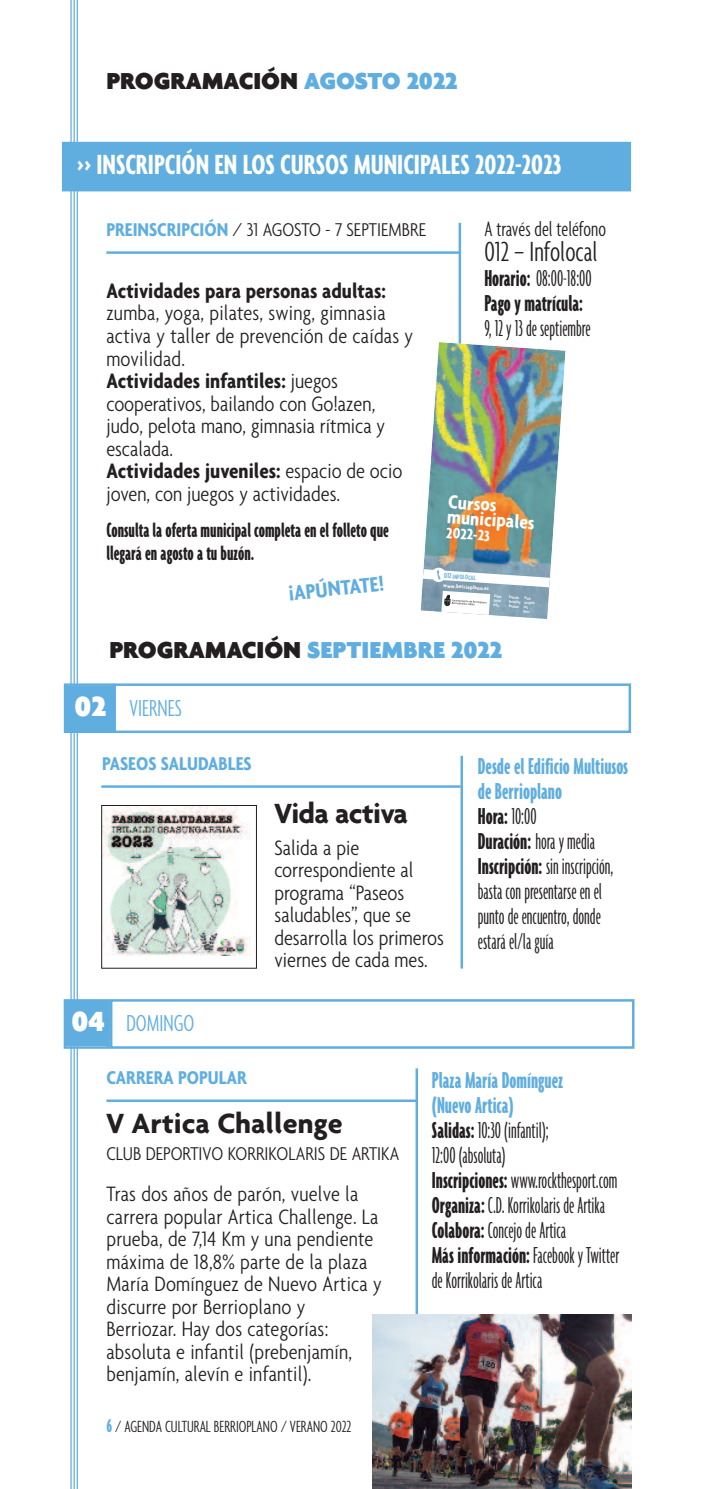
<style>
.page{position:relative;width:702px;height:1489px;background:#fff}
.page>*{position:absolute;margin:0;border:0;box-sizing:border-box;transform-origin:0 0}
.t1{font:700 extra-condensed 30px "Agenda";color:#fff}
.t2{font:700 30px "Agenda";color:#231f20}
.t3{font:300 extra-condensed 30px "Agenda";color:#231f20}
.t4{font:700 30px "Agenda";letter-spacing:-.02em;color:#231f20}
.t5{font:300 ultra-condensed 25px/25px "Agenda";color:#231f20}
.t6{font:700 ultra-condensed 25px/25px "Agenda";color:#231f20}
.t7{font:900 25px "Agenda";color:#60aee0}
.t8{font:900 25px "Agenda";color:#231f20}
.t9{font:300 extra-condensed 25px "Agenda";color:#60aee0}
.t10{font:300 condensed 22.5px/22.5px "Agenda";letter-spacing:.01em;color:#231f20}
.t11{font:700 ultra-condensed 22.5px/22.5px "Agenda";color:#231f20}
.t12{font:700 condensed 22.5px "Agenda";color:#231f20}
.t13{font:300 extra-condensed 22.5px "Agenda";color:#231f20}
.t14{font:700 condensed 22.5px "Agenda";color:#60aee0}
.t15{font:700 condensed 20.5px/14.8px "Agenda";color:#fff}
.t16{font:300 condensed 20px "Agenda";color:#231f20}
.t17{font:700 condensed 20px "Agenda";color:#60aee0}
.t18{font:300 extra-condensed 17.5px "Agenda";color:#231f20}
.t19{font:700 condensed 16px "Agenda";color:#fff}
.t20{font:700 extra-condensed 7px "Agenda";color:#71b3df}
.t21{font:700 condensed 5.75px "Agenda";color:#fff}
.t22{font:500 ultra-condensed 4.75px/4.5px "Agenda";color:#fff}
.s1{color:#60aee0}
.s2{font-weight:700;color:#60aee0}
.s3{font-weight:700}
.s4{font-weight:300}
.s5{font-size:8px}
.s6{color:#231f20}
.s7{font-weight:900;font-stretch:normal;font-size:30px;color:#fff}
.s8{font-weight:700;font-stretch:ultra-condensed;font-size:20px;color:#60aee0}
</style>
<div class="page">
<hr style="left:70px;top:0;width:2px;height:1488px;background:#60aee0">
<hr style="left:74px;top:0;width:1px;height:1488px;background:#60aee0">
<hr style="left:77px;top:0;width:1px;height:1488px;background:#60aee0">
<div style="left:64px;top:144px;width:564px;height:45px;background:#60aee0"></div>
<div style="left:62px;top:142px;width:569px;height:49px;border:2px solid #60aee0"></div>
<hr style="left:106px;top:251px;width:355px;height:3px;background:#60aee0">
<hr style="left:458px;top:223px;width:3px;height:336px;background:#60aee0">
<img style="left:420px;top:342px;width:145px;height:277px">
<div style="left:66px;top:686px;width:46px;height:44px;background:#60aee0"></div>
<div style="left:64px;top:683px;width:50px;height:50px;border:2px solid #60aee0"></div>
<div style="left:113px;top:683px;width:518px;height:50px;border:2px solid #60aee0"></div>
<hr style="left:101px;top:785px;width:359px;height:2px;background:#60aee0">
<hr style="left:460px;top:755px;width:3px;height:213px;background:#60aee0">
<img style="left:103px;top:807px;width:147px;height:148px">
<div style="left:101px;top:805px;width:156px;height:163px;border:1px solid #231f20"></div>
<hr style="left:106px;top:1099px;width:311px;height:2px;background:#60aee0">
<hr style="left:415px;top:1068px;width:3px;height:420px;background:#60aee0">
<div style="left:66px;top:1001px;width:41px;height:45px;background:#60aee0"></div>
<div style="left:64px;top:999px;width:46px;height:49px;border:2px solid #60aee0"></div>
<div style="left:110px;top:999px;width:524px;height:49px;border:2px solid #60aee0"></div>
<img style="left:372px;top:1314px;width:259px;height:174px">
<p class="t8" style="left:106px;top:65px;width:352px">PROGRAMACIÓN <span class="s1">AGOSTO 2022</span></p>
<h1 class="t1" style="left:77px;top:146px;width:486px">&gt;&gt; INSCRIPCIÓN EN LOS CURSOS MUNICIPALES 2022-2023</h1>
<p class="t16" style="left:106px;top:217px;width:321px"><span class="s2">PREINSCRIPCIÓN</span> / 31 AGOSTO - 7 SEPTIEMBRE</p>
<p class="t12" style="left:106px;top:277px;width:281px">Actividades para personas adultas:</p>
<p class="t10" style="left:106px;top:301px;width:308px">zumba, yoga, pilates, swing, gimnasia activa y taller de prevención de caídas y movilidad.<br><span class="s3">Actividades infantiles:</span> juegos cooperativos, bailando con Go!azen, judo, pelota mano, gimnasia rítmica y escalada.<br><span class="s3">Actividades juveniles:</span> espacio de ocio joven, con juegos y actividades.</p>
<p class="t11" style="left:106px;top:518px;width:284px">Consulta la oferta municipal completa enel folletoque llegará enagosto a tubuzón.</p>
<p class="t14" style="left:287px;top:579px;width:97px;rotate:-6deg">¡APÚNTATE!</p>
<p class="t13" style="left:484px;top:215px;width:123px">A través del teléfono</p>
<h1 class="t3" style="left:484px;top:233px;width:115px">012 – Infolocal</h1>
<p class="t6" style="left:484px;top:265px;width:109px">Horario: <span class="s4">08:00-18:00<br></span>Pago y matrícula:</p>
<p class="t5" style="left:484px;top:315px;width:108px">9, 12 y 13 de septiembre</p>
<p class="t15" style="left:449px;top:494px;width:89px;rotate:4deg">Cursos municipales</p>
<p class="t19" style="left:447px;top:523px;width:45px;rotate:4deg">2022-23</p>
<p class="t20" style="left:444px;top:571px;width:33px;rotate:4deg"><span class="s5">012</span> INFOLOCAL</p>
<p class="t21" style="left:443px;top:582px;width:47px;rotate:4deg">www.berrioplano.es</p>
<p class="t22" style="left:494px;top:593px;width:9px;text-align:justify;rotate:4deg">Aizoáin Añézcar Artica</p>
<p class="t22" style="left:509px;top:594px;width:13px;rotate:4deg">Ballariain<br>Berrioplano<br>Berriosuso</p>
<p class="t22" style="left:524px;top:595px;width:12px;rotate:4deg">Elcarte<br>Larragueta<br>Loza<br>Oteiza</p>
<p class="t7" style="left:109px;top:634px;width:394px"><span class="s6">PROGRAMACIÓN</span> SEPTIEMBRE 2022</p>
<p class="t9" style="left:75px;top:692px;width:109px"><span class="s7">02</span> VIERNES</p>
<p class="t17" style="left:102px;top:751px;width:151px">PASEOS SALUDABLES</p>
<p class="t9" style="left:71px;top:1008px;width:124px"><span class="s7">04</span> DOMINGO</p>
<h1 class="t4" style="left:274px;top:795px;width:135px">Vida activa</h1>
<p class="t10" style="left:274px;top:835px;width:171px">Salida a pie correspondiente al programa “Paseos saludables”, que se desarrolla los primeros viernes de cada mes.</p>
<p class="t5" style="left:478px;top:752px;width:152px"><span class="s2">Desde el Edificio Multiusos deBerrioplano<br></span><span class="s3">Hora:</span> 10:00<br><span class="s3">Duración:</span> hora ymedia<br><span class="s3">Inscripción:</span> sin inscripción, basta con presentarse en el punto de encuentro, donde estará el/la guía</p>
<p class="t17" style="left:106px;top:1065px;width:142px">CARRERA POPULAR</p>
<h1 class="t2" style="left:106px;top:1104px;width:238px">V Artica Challenge</h1>
<p class="t16" style="left:106px;top:1141px;width:294px">CLUB DEPORTIVO KORRIKOLARIS DE ARTIKA</p>
<p class="t10" style="left:106px;top:1181px;width:277px">Tras dos años de parón, vuelve la carrera popular Artica Challenge. La prueba, de 7,14 Km y una pendiente máxima de 18,8% parte de la plaza<br>María Domínguez de Nuevo Artica y discurre por Berrioplano y<br>Berriozar. Hay dos categorías: absoluta e infantil (prebenjamín, benjamín, alevín e infantil).</p>
<p class="t18" style="left:106px;top:1415px;width:246px"><span class="s8">6</span> / AGENDA CULTURAL BERRIOPLANO / VERANO 2022</p>
<p class="t5" style="left:432px;top:1066px;width:189px"><span class="s2">Plaza MaríaDomínguez<br>(Nuevo Artica)<br></span><span class="s3">Salidas:</span> 10:30 (infantil);<br>12:00 (absoluta)<br><span class="s3">Inscripciones:</span>www.rockthesport.com<br><span class="s3">Organiza:</span> C.D. Korrikolaris de Artika<br><span class="s3">Colabora:</span> Concejo de Artica<br><span class="s3">Más información:</span> Facebook y Twitter de Korrikolaris de Artica</p>
</div>
